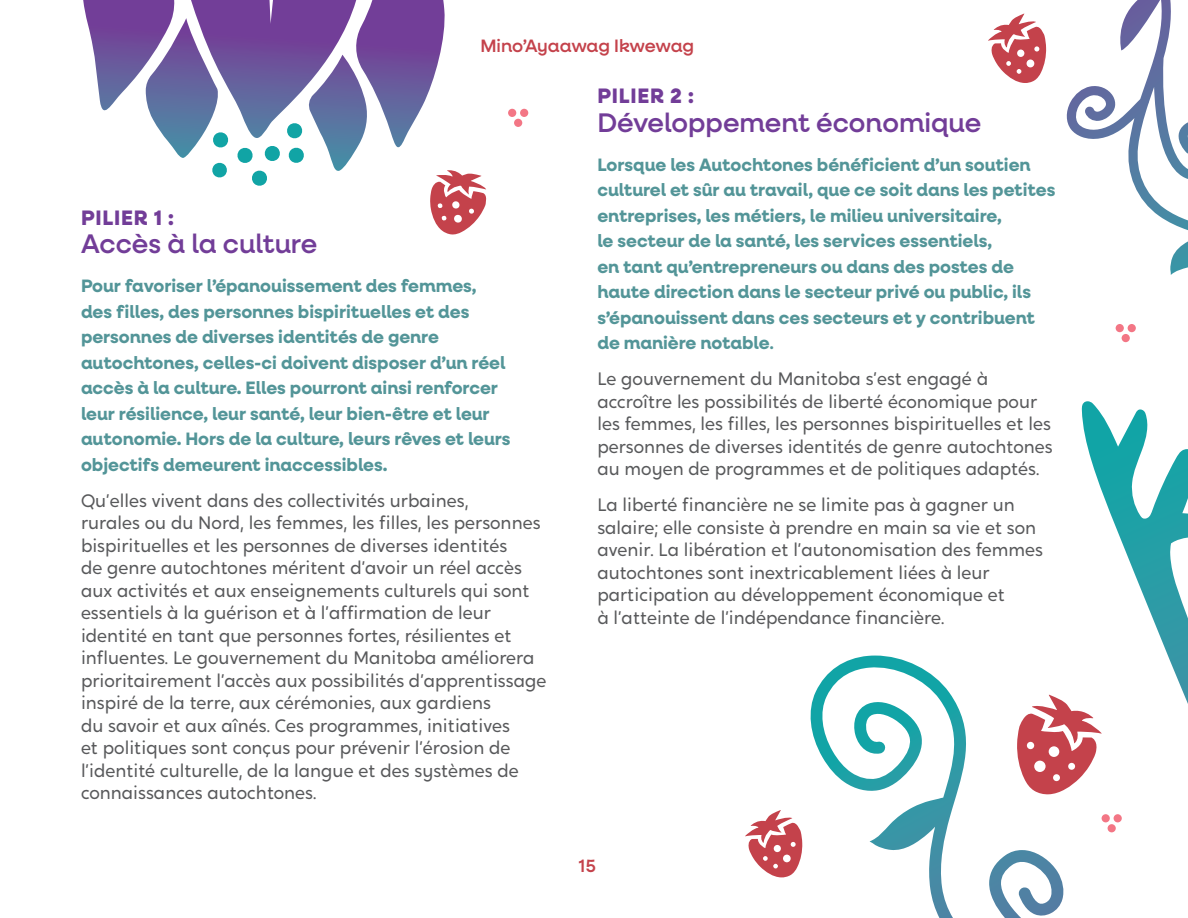
<style>
.page{position:relative;width:1188px;height:918px;background:#fff}
.page>*{position:absolute;margin:0;border:0;box-sizing:border-box;transform-origin:0 0}
.t1{font:500 27px "Neulis Neue";color:#723d98}
.t2{font:800 21px "Neulis Neue";letter-spacing:.04em;color:#723d98}
.t3{font:18px/22.5px "Crossten";color:#58595b}
.t4{font:700 18px/25.5px "Neulis Neue";color:#539598}
.t5{font:500 18px "Neulis Cursive";color:#c4424b}
.s1{font-size:15px}
</style>
<div class="page">
<svg style="left:1065px;top:401px;width:123px;height:389px"></svg>
<div style="left:1102px;top:814px;width:8px;height:8px;background:#f37685;border-radius:50%"></div>
<div style="left:1114px;top:814px;width:8px;height:8px;background:#f37685;border-radius:50%"></div>
<div style="left:1108px;top:824px;width:8px;height:8px;background:#f37685;border-radius:50%"></div>
<div style="left:508px;top:109px;width:8px;height:8px;background:#f37685;border-radius:50%"></div>
<div style="left:520px;top:109px;width:8px;height:8px;background:#f37685;border-radius:50%"></div>
<div style="left:514px;top:119px;width:8px;height:8px;background:#f37685;border-radius:50%"></div>
<svg style="left:1066px;top:0;width:122px;height:275px"></svg>
<svg style="left:810px;top:656px;width:255px;height:262px"></svg>
<div style="left:1116px;top:324px;width:8px;height:8px;background:#f37685;border-radius:50%"></div>
<div style="left:1128px;top:324px;width:8px;height:8px;background:#f37685;border-radius:50%"></div>
<div style="left:1122px;top:334px;width:8px;height:8px;background:#f37685;border-radius:50%"></div>
<svg style="left:252px;top:172px;width:15px;height:14px"></svg>
<svg style="left:212px;top:172px;width:15px;height:6px"></svg>
<svg style="left:83px;top:0;width:362px;height:172px"></svg>
<svg style="left:988px;top:14px;width:58px;height:69px"></svg>
<svg style="left:745px;top:810px;width:57px;height:68px"></svg>
<svg style="left:430px;top:170px;width:57px;height:65px"></svg>
<p class="t5" style="left:480px;top:33px;width:215px">Mino’Ayaawag Ikwewag</p>
<h2 class="t2" style="left:81px;top:202px;width:94px">PILIER 1 :</h2>
<h2 class="t1" style="left:81px;top:225px;width:238px">Accès à la culture</h2>
<p class="t4" style="left:81px;top:273px;width:431px">Pour favoriser l’épanouissement des femmes, des filles, des personnes bispirituelles et des personnes de diverses identités de genre autochtones, celles-ci doivent disposer d’un réel accès à la culture. Elles pourront ainsi renforcer leur résilience, leur santé, leur bien-être et leur autonomie. Hors de la culture, leurs rêves et leurs objectifs demeurent inaccessibles.</p>
<p class="t3" style="left:81px;top:489px;width:467px">Qu’elles vivent dans des collectivités urbaines,<br>rurales ou du Nord, les femmes, les filles, les personnes bispirituelles et les personnes de diverses identités<br>de genre autochtones méritent d’avoir un réel accès aux activités et aux enseignements culturels qui sont essentiels à la guérison et à l’affirmation de leur identité en tant que personnes fortes, résilientes et influentes. Le gouvernement du Manitoba améliorera prioritairement l’accès aux possibilités d’apprentissage inspiré de la terre, aux cérémonies, aux gardiens<br>du savoir et aux aînés. Ces programmes, initiatives<br>et politiques sont conçus pour prévenir l’érosion de l’identité culturelle, de la langue et des systèmes de connaissances autochtones.</p>
<h2 class="t2" style="left:597px;top:81px;width:98px">PILIER 2 :</h2>
<h2 class="t1" style="left:597px;top:104px;width:385px">Développement économique</h2>
<p class="t4" style="left:597px;top:151px;width:460px">Lorsque les Autochtones bénéficient d’un soutien culturel et sûr au travail, que ce soit dans les petites entreprises, les métiers, le milieu universitaire,<br>le secteur de la santé, les services essentiels,<br>en tant qu’entrepreneurs ou dans des postes de haute direction dans le secteur privé ou public, ils s’épanouissent dans ces secteurs et y contribuent de manière notable<span class="s1">.</span></p>
<p class="t3" style="left:597px;top:368px;width:457px">Le gouvernement du Manitoba s’est engagé à accroître les possibilités de liberté économique pour les femmes, les filles, les personnes bispirituelles et les personnes de diverses identités de genre autochtones au moyen de programmes et de politiques adaptés.</p>
<p class="t3" style="left:597px;top:494px;width:447px">La liberté financière ne se limite pas à gagner un salaire; elle consiste à prendre en main sa vie et son avenir. La libération et l’autonomisation des femmes autochtones sont inextricablement liées à leur participation au développement économique et<br>à l’atteinte de l’indépendance financière.</p>
<p class="t5" style="left:579px;top:853px;width:19px">15</p>
</div>
